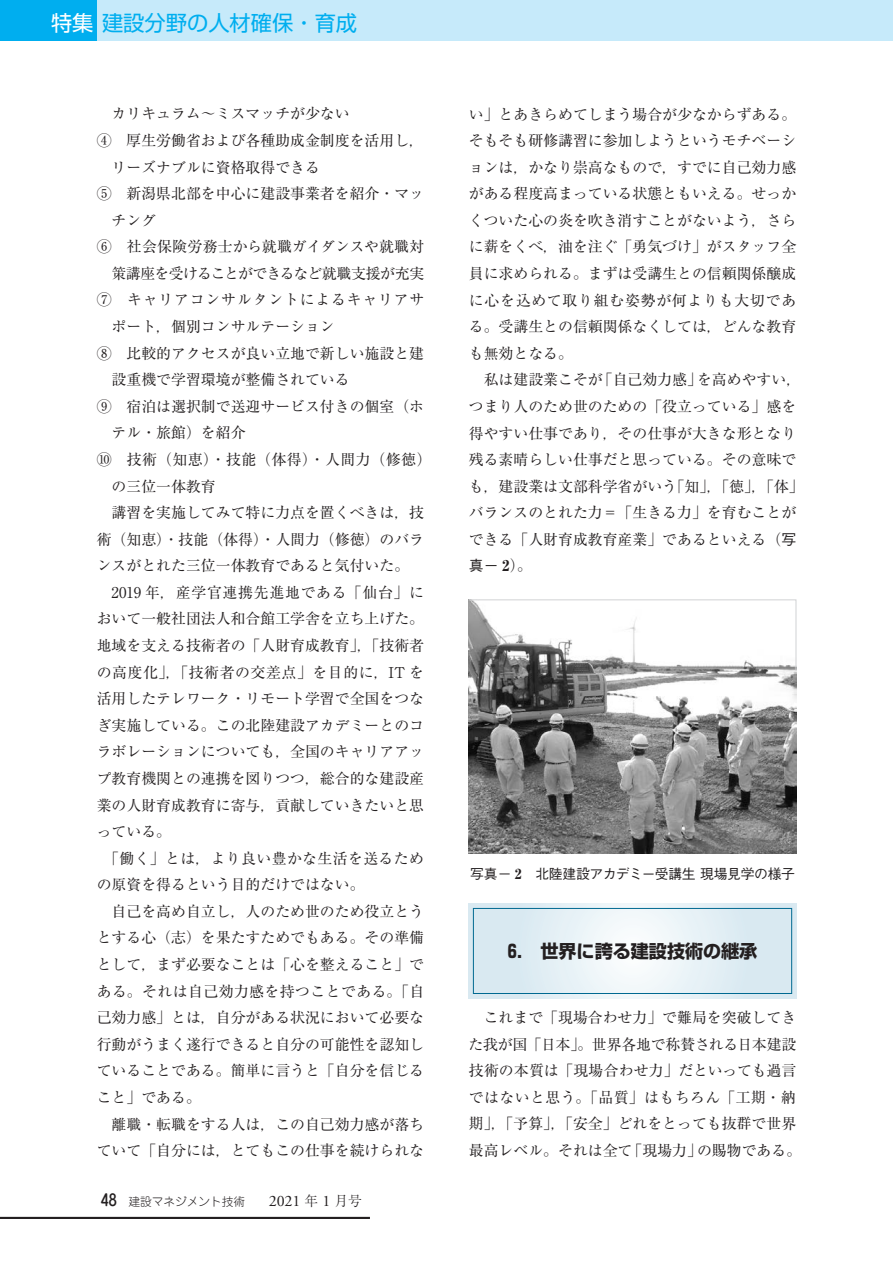
<style>
.page{position:relative;width:893px;height:1263px;background:#fff}
.page>*{position:absolute;margin:0;border:0;box-sizing:border-box;transform-origin:0 0}
.t1{font:21.3px "Shin Go Pr 6 N";color:#00aeef}
.t2{font:700 18px "Shin Go Pr 6 N";color:#231f20}
.t3{font:14.85px/26.5px "Ryumin Pr 6 N";color:#231f20}
.t4{font:14.85px "Ryumin Pr 6 N";letter-spacing:.03em;color:#231f20}
.t5{font:14.85px "Ryumin Pr 6 N";letter-spacing:.04em;color:#231f20}
.t6{font:14.85px "Ryumin Pr 6 N";letter-spacing:-.04em;color:#231f20}
.t7{font:14.85px "Ryumin Pr 6 N";letter-spacing:.05em;color:#231f20}
.t8{font:14.85px "Ryumin Pr 6 N";letter-spacing:.055em;color:#231f20}
.t9{font:14.85px "Ryumin Pr 6 N";letter-spacing:.025em;color:#231f20}
.t10{font:500 14.85px "Gothic BBB Pr 6 N";color:#231f20}
.t11{font:500 13.8px "Gothic BBB Pr 6 N";letter-spacing:-.025em;color:#231f20}
.t12{font:300 11.7px "Jun 101 Pro";color:#231f20}
.s1{color:#fff}
.s2{font-family:"Jun 34 Pro";font-weight:500;font-size:15.9px}
.s3{font-family:"Adobe Garamond Pro";font-weight:400;font-size:15.9px}
.s4{font-family:"Ryumin Pr 6 N";font-size:13.8px}
.s5{font-family:"Gothic BBB Pr 6 N";font-weight:500}
.s6{font-family:"Ryumin Pr 6 N";font-weight:800}
.s7{font-family:"Ryumin Pr 6 N";font-weight:400}
</style>
<div class="page">
<div style="left:0;top:0;width:98px;height:40px;background:#00aeef"></div>
<div style="left:98px;top:0;width:795px;height:40px;background:#c6eafa"></div>
<svg style="left:469px;top:904px;width:327px;height:94px;background:#ddebf2"></svg>
<svg style="left:475px;top:910px;width:315px;height:82px"></svg>
<div style="left:473px;top:908px;width:319px;height:86px;border:1px solid #006991"></div>
<img style="left:469px;top:671px;width:327px;height:183px">
<svg style="left:469px;top:599px;width:327px;height:72px"></svg>
<hr style="left:0;top:1217px;width:370px;height:2px;background:#231f20">
<h1 class="t1" style="left:51px;top:6px;width:308px"><span class="s1">特集</span>建設分野の人材確保・育成</h1>
<p class="t3" style="left:112px;top:100px;width:240px">カリキュラム〜ミスマッチが少ない</p>
<p class="t3" style="left:97px;top:126px;width:329px">④　厚生労働省および各種助成金制度を活用し，</p>
<p class="t3" style="left:112px;top:153px;width:210px">リーズナブルに資格取得できる</p>
<p class="t3" style="left:97px;top:180px;width:329px">⑤　新潟県北部を中心に建設事業者を紹介・マッ</p>
<p class="t3" style="left:112px;top:206px;width:46px">チング</p>
<p class="t3" style="left:97px;top:233px;width:329px">⑥　社会保険労務士から就職ガイダンスや就職対</p>
<p class="t6" style="left:111px;top:262px;width:314px">策講座を受けることができるなど就職支援が充実</p>
<p class="t8" style="left:97px;top:288px;width:329px">⑦　キャリアコンサルタントによるキャリアサ</p>
<p class="t3" style="left:112px;top:312px;width:225px">ポート，個別コンサルテーション</p>
<p class="t3" style="left:97px;top:339px;width:329px">⑧　比較的アクセスが良い立地で新しい施設と建</p>
<p class="t3" style="left:112px;top:366px;width:240px">設重機で学習環境が整備されている</p>
<p class="t3" style="left:97px;top:392px;width:329px">⑨　宿泊は選択制で送迎サービス付きの個室（ホ</p>
<p class="t3" style="left:112px;top:419px;width:135px">テル・旅館）を紹介</p>
<p class="t4" style="left:97px;top:448px;width:336px">⑩　技術（知恵）・技能（体得）・人間力（修徳）</p>
<p class="t3" style="left:112px;top:472px;width:106px">の三位一体教育</p>
<p class="t3" style="left:112px;top:498px;width:314px">講習を実施してみて特に力点を置くべきは，技</p>
<p class="t3" style="left:97px;top:525px;width:329px">術（知恵）・技能（体得）・人間力（修徳）のバラ</p>
<p class="t3" style="left:97px;top:552px;width:314px">ンスがとれた三位一体教育であると気付いた。</p>
<p class="t7" style="left:112px;top:581px;width:314px">2019 年，産学官連携先進地である「仙台」に</p>
<p class="t3" style="left:97px;top:605px;width:329px">おいて一般社団法人和合館工学舎を立ち上げた。</p>
<p class="t3" style="left:97px;top:631px;width:329px">地域を支える技術者の「人財育成教育」，「技術者</p>
<p class="t5" style="left:97px;top:660px;width:329px">の高度化」，「技術者の交差点」を目的に，IT を</p>
<p class="t3" style="left:97px;top:684px;width:329px">活用したテレワーク・リモート学習で全国をつな</p>
<p class="t3" style="left:97px;top:711px;width:329px">ぎ実施している。この北陸建設アカデミーとのコ</p>
<p class="t3" style="left:97px;top:738px;width:329px">ラボレーションについても，全国のキャリアアッ</p>
<p class="t3" style="left:97px;top:764px;width:329px">プ教育機関との連携を図りつつ，総合的な建設産</p>
<p class="t3" style="left:97px;top:791px;width:329px">業の人財育成教育に寄与，貢献していきたいと思</p>
<p class="t3" style="left:97px;top:817px;width:76px">っている。</p>
<p class="t9" style="left:104px;top:846px;width:321px">「働く」とは，より良い豊かな生活を送るため</p>
<p class="t3" style="left:97px;top:871px;width:269px">の原資を得るという目的だけではない。</p>
<p class="t3" style="left:112px;top:897px;width:314px">自己を高め自立し，人のため世のため役立とう</p>
<p class="t3" style="left:97px;top:924px;width:329px">とする心（志）を果たすためでもある。その準備</p>
<p class="t3" style="left:97px;top:950px;width:329px">として，まず必要なことは「心を整えること」で</p>
<p class="t4" style="left:97px;top:979px;width:329px">ある。それは自己効力感を持つことである。「自</p>
<p class="t3" style="left:97px;top:1003px;width:329px">己効力感」とは，自分がある状況において必要な</p>
<p class="t3" style="left:97px;top:1030px;width:329px">行動がうまく遂行できると自分の可能性を認知し</p>
<p class="t3" style="left:97px;top:1057px;width:329px">ていることである。簡単に言うと「自分を信じる</p>
<p class="t3" style="left:97px;top:1083px;width:106px">こと」である。</p>
<p class="t3" style="left:112px;top:1110px;width:314px">離職・転職をする人は，この自己効力感が落ち</p>
<p class="t3" style="left:97px;top:1136px;width:329px">ていて「自分には，とてもこの仕事を続けられな</p>
<p class="t12" style="left:101px;top:1192px;width:262px"><span class="s2">48</span> 建設マネジメント技術　　<span class="s3">2021</span> <span class="s4">年</span> <span class="s3">1</span> <span class="s4">月号</span></p>
<p class="t3" style="left:469px;top:100px;width:329px;text-align:justify">い」とあきらめてしまう場合が少なからずある。そもそも研修講習に参加しようというモチベーションは，かなり崇高なもので，すでに自己効力感がある程度高まっている状態ともいえる。せっかくついた心の炎を吹き消すことがないよう，さらに薪をくべ，油を注ぐ「勇気づけ」がスタッフ全員に求められる。まずは受講生との信頼関係醸成に心を込めて取り組む姿勢が何よりも大切である。受講生との信頼関係なくしては，どんな教育も無効となる。</p>
<p class="t3" style="left:469px;top:366px;width:336px;text-indent:15px">私は建設業こそが「自己効力感」を高めやすい，つまり人のため世のための「役立っている」感を得やすい仕事であり，その仕事が大きな形となり残る素晴らしい仕事だと思っている。その意味でも，建設業は文部科学省がいう「知」，「徳」，「体」バランスのとれた力＝「生きる力」を育むことができる「人財育成教育産業」であるといえる（<span class="s5">写</span></p>
<p class="t10" style="left:469px;top:554px;width:65px">真－ <span class="s6">2</span><span class="s7">）。</span></p>
<p class="t11" style="left:470px;top:862px;width:327px">写真－ <span class="s6">2</span>　北陸建設アカデミー受講生現場見学の様子</p>
<p class="t2" style="left:508px;top:937px;width:251px">6.　世界に誇る建設技術の継承</p>
<p class="t3" style="left:469px;top:1003px;width:334px;text-indent:15px">これまで「現場合わせ力」で難局を突破してきた我が国「日本」。世界各地で称賛される日本建設技術の本質は「現場合わせ力」だといっても過言ではないと思う。「品質」はもちろん「工期・納期」，「予算」，「安全」どれをとっても抜群で世界最高レベル。それは全て「現場力」の賜物である。</p>
</div>
